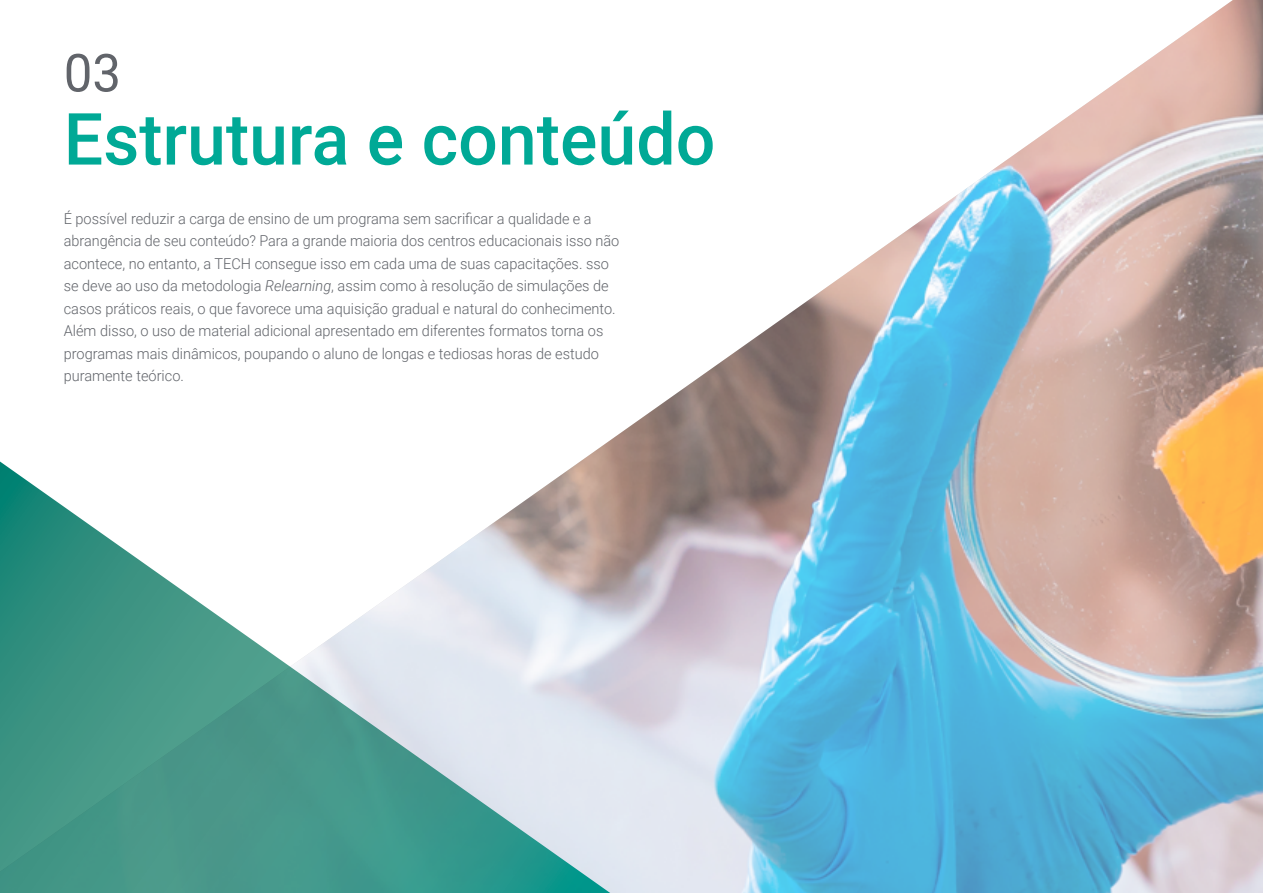
<style>
.page{position:relative;width:1263px;height:893px;background:#fff}
.page>*{position:absolute;margin:0;border:0;box-sizing:border-box;transform-origin:0 0}
.t1{font:500 72px "Roboto";color:#00a996}
.t2{font:52.5px "Roboto";color:#61646a}
.t3{font:300 15px/22.5px "Roboto";color:#61646a}
.s1{font-style:italic}
</style>
<div class="page">
<img style="left:602px;top:0;width:661px;height:893px">
<svg style="left:0;top:446px;width:640px;height:447px"></svg>
<h2 class="t2" style="left:64px;top:36px;width:59px">03</h2>
<h1 class="t1" style="left:64px;top:89px;width:653px">Estrutura e conteúdo</h1>
<p class="t3" style="left:64px;top:207px;width:557px">É possível reduzir a carga de ensino de um programa sem sacrificar a qualidade e a abrangência de seu conteúdo? Para a grande maioria dos centros educacionais isso não acontece, no entanto, a TECH consegue isso em cada uma de suas capacitações. sso se deve ao uso da metodologia <span class="s1">Relearning</span>, assim como à resolução de simulações de casos práticos reais, o que favorece uma aquisição gradual e natural do conhecimento.<br>Além disso, o uso de material adicional apresentado em diferentes formatos torna os programas mais dinâmicos, poupando o aluno de longas e tediosas horas de estudo puramente teórico.</p>
</div>
